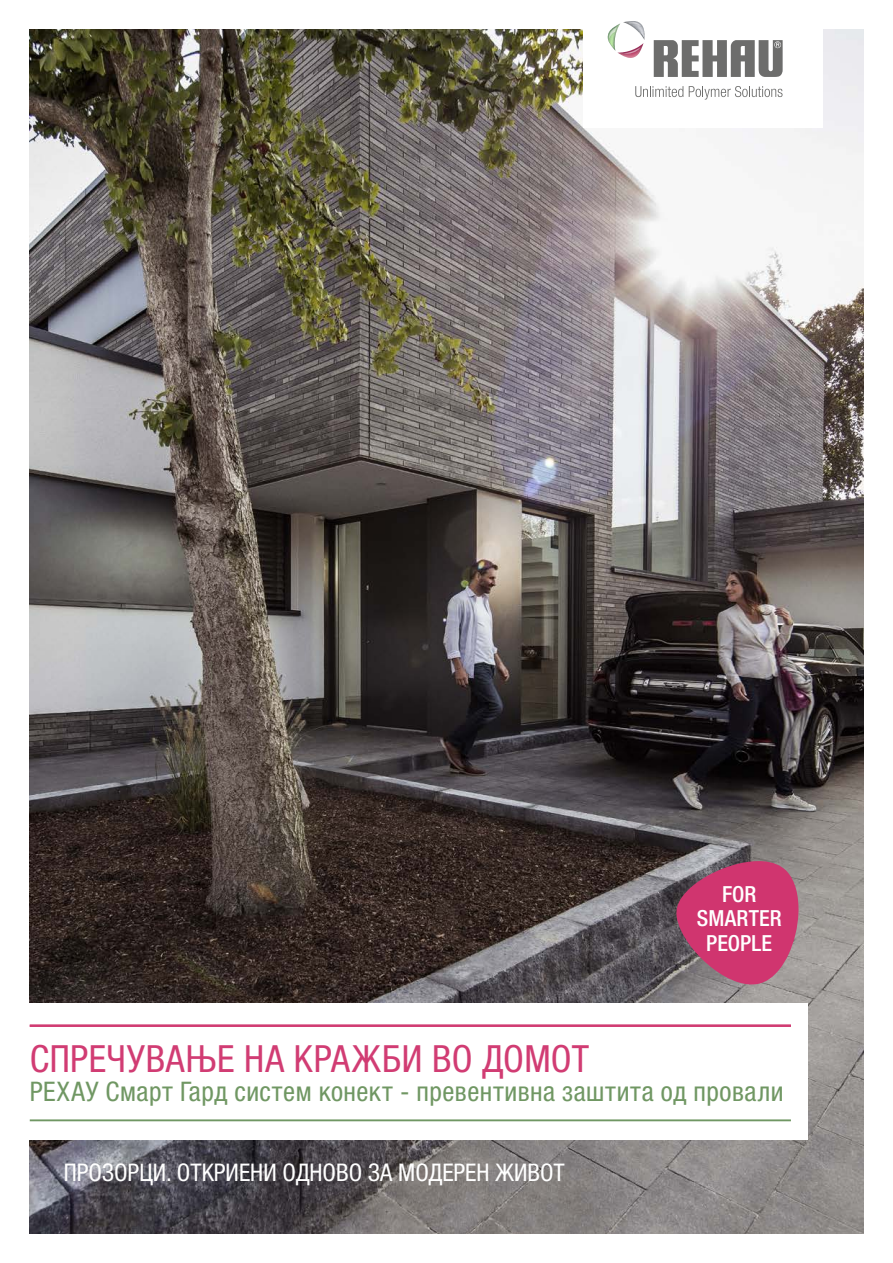
<style>
.page{position:relative;width:893px;height:1263px;background:#fff}
.page>*{position:absolute;margin:0;border:0;box-sizing:border-box;transform-origin:0 0}
.Cover_page_headline{font:condensed 37.5px "Helvetica Neue LTW1 G";letter-spacing:.01em;color:#d13c73}
.Cover_page_subline{font:condensed 27px "Helvetica Neue LTW1 G";letter-spacing:.02em;color:#709763}
.t1{font:condensed 24.3px "Helvetica Neue LTW1 G";color:#fff}
.t2{font:500 condensed 22.2px/24.5px "Helvetica Neue LTW1 G";color:#fff;text-align:center}
</style>
<div class="page">
<img style="left:30px;top:30px;width:833px;height:1203px">
<svg style="left:676px;top:861px;width:123px;height:123px;background:#bc4773"></svg>
<div style="left:0;top:1003px;width:808px;height:137px;background:#fff"></div>
<hr style="left:30px;top:1024px;width:761px;height:3px;background:#d13c73">
<hr style="left:30px;top:1119px;width:761px;height:2px;background:#709763">
<div style="left:583px;top:0;width:240px;height:127px;background:#fff"></div>
<svg style="left:635px;top:86px;width:48px;height:11px"></svg>
<svg style="left:689px;top:86px;width:93px;height:14px"></svg>
<svg style="left:654px;top:40px;width:129px;height:37px"></svg>
<svg style="left:608px;top:21px;width:36px;height:37px"></svg>
<p class="t2" style="left:697px;top:881px;width:86px">FOR<br>SMARTER<br>PEOPLE</p>
<p class="Cover_page_headline" style="left:30px;top:1036px;width:561px">СПРЕЧУВАЊЕ НА КРАЖБИ ВО ДОМОТ</p>
<p class="Cover_page_subline" style="left:30px;top:1075px;width:755px">РЕХАУ Смарт Гард систем конект - превентивна заштита од провали</p>
<p class="t1" style="left:64px;top:1158px;width:502px">ПРОЗОРЦИ. ОТКРИЕНИ ОДНОВО ЗА МОДЕРЕН ЖИВОТ</p>
</div>
